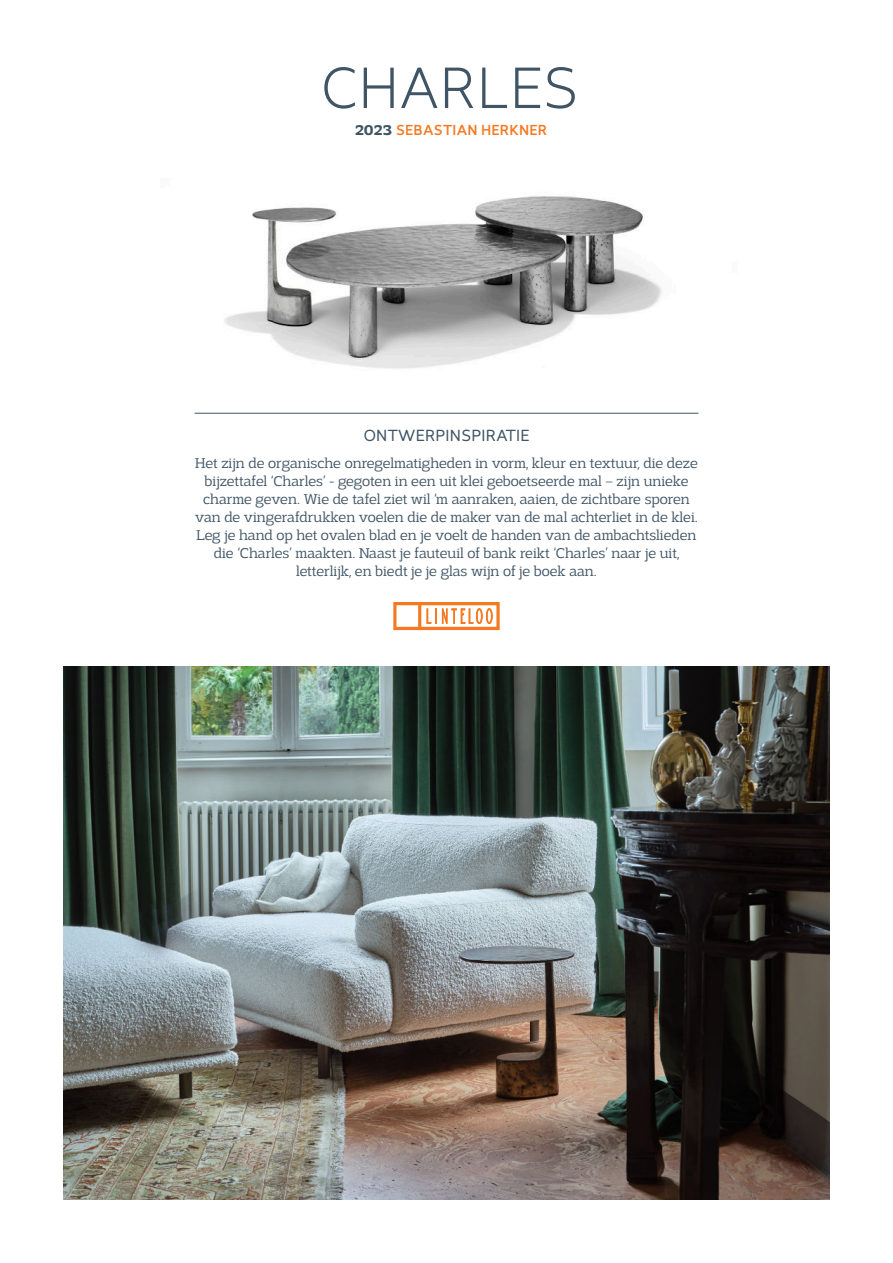
<style>
.page{position:relative;width:893px;height:1263px;background:#fff}
.page>*{position:absolute;margin:0;border:0;box-sizing:border-box;transform-origin:0 0}
.t1{font:300 54px "Revisal";letter-spacing:.02em;color:#3f5465}
.t2{font:300 15px/18px "Adria Slab";color:#3f5465;text-align:center}
.t3{font:15px "Revisal";letter-spacing:.02em;color:#3f5465}
.t4{font:500 13.5px "Revisal";letter-spacing:.02em;color:#f47921}
.s1{font-family:"Adria Slab";font-weight:700;font-size:15px;color:#3f5465}
</style>
<div class="page">
<svg style="left:393px;top:602px;width:107px;height:28px"></svg>
<hr style="left:195px;top:413px;width:503px;height:1px;background:#3f5465">
<img style="left:224px;top:196px;width:438px;height:173px">
<img style="left:64px;top:666px;width:765px;height:533px">
<h1 class="t1" style="left:321px;top:58px;width:258px">CHARLES</h1>
<p class="t4" style="left:355px;top:122px;width:194px"><span class="s1">2023</span> SEBASTIAN HERKNER</p>
<p class="t3" style="left:364px;top:429px;width:167px">ONTWERPINSPIRATIE</p>
<p class="t2" style="left:195px;top:455px;width:504px">Het zĳn de organische onregelmatigheden in vorm, kleur en textuur, die deze bĳzettafel ‘Charles’ - gegoten in een uit klei geboetseerde mal – zĳn unieke charme geven. Wie de tafel ziet wil ‘m aanraken, aaien, de zichtbare sporen van de vingerafdrukken voelen die de maker van de mal achterliet in de klei.<br>Leg je hand op het ovalen blad en je voelt de handen van de ambachtslieden die ‘Charles’ maakten. Naast je fauteuil of bank reikt ‘Charles’ naar je uit, letterlĳk, en biedt je je glas wĳn of je boek aan.</p>
</div>
